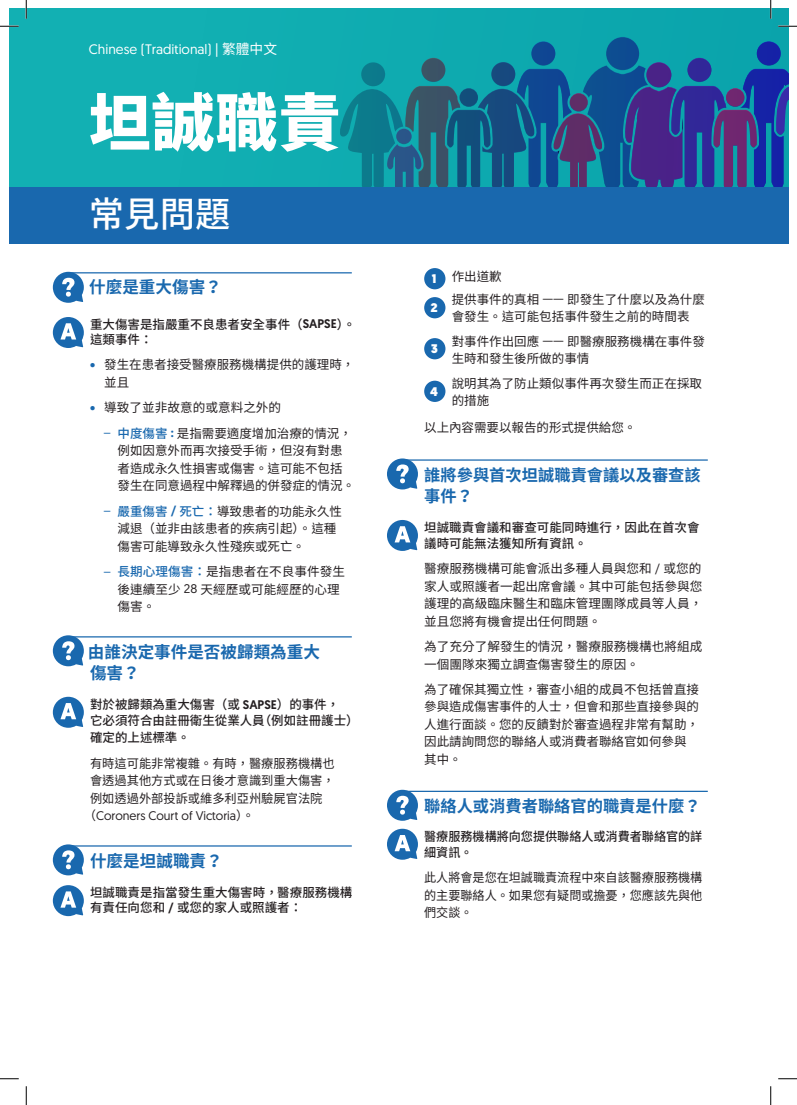
<style>
.page{position:relative;width:797px;height:1105px;background:#fff}
.page>*{position:absolute;margin:0;border:0;box-sizing:border-box;transform-origin:0 0}
.t1{font:900 62.5px "Noto Sans CJ Ktc";color:#fff}
.t2{font:500 35.25px "Noto Sans CJ Ktc";color:#fff}
.t3{font:700 16.5px/20.8px "Noto Sans CJ Ktc";color:#1968ae}
.t4{font:700 16.25px/20.6px "Noto Sans CJ Ktc";color:#1968ae}
.t5{font:13.75px "Geomanist";color:#fff}
.t6{font:12.5px/17.5px "Noto Sans CJ Ktc";color:#241f21}
.t7{font:500 12.5px/15.6px "Noto Sans CJ Ktc";color:#241f21}
.t8{font:12.5px "Geomanist";color:#241f21}
.t9{font:900 12.5px "Geomanist";color:#fff}
.s1{font-family:"Noto Sans CJ Ktc"}
.s2{font-family:"Geomanist"}
.s3{font-family:"Geomanist";color:#1968ae}
.s4{font-weight:500;color:#1968ae}
.s5{font-family:"Geomanist";font-weight:500;color:#1968ae}
.s6{font-family:"Geomanist";font-weight:900;color:#fff}
</style>
<div class="page">
<div style="left:9px;top:9px;width:779px;height:198px;background:#11aeb2"></div>
<svg style="left:531px;top:41px;width:24px;height:24px"></svg>
<svg style="left:756px;top:41px;width:24px;height:24px"></svg>
<svg style="left:646px;top:62px;width:25px;height:25px"></svg>
<div style="left:606px;top:37px;width:33px;height:33px;background:#0d4c91;border-radius:50%"></div>
<div style="left:531px;top:42px;width:24px;height:24px;background:#0f4793;border-radius:50%"></div>
<svg style="left:491px;top:62px;width:24px;height:24px"></svg>
<div style="left:421px;top:58px;width:24px;height:24px;background:#3b5365;border-radius:50%"></div>
<svg style="left:361px;top:62px;width:24px;height:24px"></svg>
<div style="left:756px;top:42px;width:24px;height:24px;background:#1522a6;border-radius:50%"></div>
<div style="left:687px;top:58px;width:24px;height:24px;background:#312798;border-radius:50%"></div>
<div style="left:646px;top:63px;width:25px;height:25px;background:#4a2387;border-radius:50%"></div>
<svg style="left:340px;top:65px;width:448px;height:122px"></svg>
<div style="left:9px;top:187px;width:779px;height:57px;background:#1968ae"></div>
<hr style="left:67px;top:272px;width:285px;height:1px;background:#1968ae">
<svg style="left:53px;top:272px;width:31px;height:31px"></svg>
<svg style="left:53px;top:317px;width:31px;height:31px"></svg>
<hr style="left:67px;top:636px;width:285px;height:1px;background:#1968ae">
<svg style="left:53px;top:635px;width:31px;height:31px"></svg>
<svg style="left:53px;top:697px;width:31px;height:31px"></svg>
<hr style="left:67px;top:845px;width:285px;height:2px;background:#1968ae">
<svg style="left:53px;top:844px;width:31px;height:31px"></svg>
<svg style="left:53px;top:885px;width:31px;height:31px"></svg>
<div style="left:424px;top:268px;width:21px;height:21px;background:#1968ae;border-radius:50%"></div>
<div style="left:424px;top:297px;width:21px;height:21px;background:#1968ae;border-radius:50%"></div>
<div style="left:424px;top:338px;width:21px;height:21px;background:#1968ae;border-radius:50%"></div>
<div style="left:424px;top:381px;width:21px;height:21px;background:#1968ae;border-radius:50%"></div>
<hr style="left:401px;top:459px;width:306px;height:2px;background:#1968ae">
<svg style="left:387px;top:458px;width:31px;height:31px"></svg>
<svg style="left:387px;top:520px;width:31px;height:31px"></svg>
<hr style="left:401px;top:791px;width:306px;height:1px;background:#1968ae">
<svg style="left:387px;top:790px;width:31px;height:31px"></svg>
<svg style="left:387px;top:829px;width:31px;height:31px"></svg>
<svg style="left:0;top:25px;width:19px;height:2px"></svg>
<svg style="left:778px;top:25px;width:19px;height:2px"></svg>
<svg style="left:0;top:1078px;width:19px;height:1px"></svg>
<svg style="left:778px;top:1078px;width:19px;height:1px"></svg>
<svg style="left:25px;top:0;width:2px;height:19px"></svg>
<svg style="left:25px;top:1086px;width:2px;height:19px"></svg>
<svg style="left:770px;top:0;width:1px;height:19px"></svg>
<svg style="left:770px;top:1086px;width:1px;height:19px"></svg>
<p class="t5" style="left:89px;top:40px;width:190px">Chinese (Traditional) | <span class="s1">繁體中文</span></p>
<p class="t1" style="left:89px;top:87px;width:253px">坦誠職責</p>
<p class="t2" style="left:89px;top:194px;width:143px">常見問題</p>
<h3 class="t3" style="left:89px;top:276px;width:134px">什麼是重大傷害？</h3>
<p class="t7" style="left:90px;top:316px;width:267px">重大傷害是指嚴重不良患者安全事件（<span class="s2">SAPSE</span>）。這類事件：</p>
<p class="t6" style="left:104px;top:356px;width:251px;text-indent:-14px"><span class="s3">•</span> 發生在患者接受醫療服務機構提供的護理時，並且</p>
<p class="t6" style="left:90px;top:399px;width:193px"><span class="s3">•</span> 導致了並非故意的或意料之外的</p>
<p class="t6" style="left:117px;top:425px;width:239px;text-indent:-14px"><span class="s3">–</span> <span class="s4">中度傷害</span> <span class="s5">:</span> 是指需要適度增加治療的情況，例如因意外而再次接受手術，但沒有對患者造成永久性損害或傷害。這可能不包括發生在同意過程中解釋過的併發症的情況。</p>
<p class="t6" style="left:117px;top:503px;width:226px;text-indent:-14px"><span class="s3">–</span> <span class="s4">嚴重傷害</span> <span class="s5">/</span> <span class="s4">死亡：</span>導致患者的功能永久性減退（並非由該患者的疾病引起）。這種傷害可能導致永久性殘疾或死亡。</p>
<p class="t6" style="left:117px;top:563px;width:229px;text-indent:-14px"><span class="s3">–</span> <span class="s4">長期心理傷害：</span>是指患者在不良事件發生後連續至少 <span class="s2">28</span> 天經歷或可能經歷的心理傷害。</p>
<h3 class="t3" style="left:88px;top:642px;width:233px">由誰決定事件是否被歸類為重大傷害？</h3>
<p class="t7" style="left:90px;top:697px;width:270px">對於被歸類為重大傷害（或 <span class="s2">SAPSE</span>）的事件，<br>它必須符合由註冊衛生從業人員（例如註冊護士）</p>
<p class="t7" style="left:90px;top:730px;width:101px">確定的上述標準。</p>
<p class="t6" style="left:90px;top:755px;width:246px;text-align:justify">有時這可能非常複雜。有時，醫療服務機構也會透過其他方式或在日後才意識到重大傷害，例如透過外部投訴或維多利亞州驗屍官法院</p>
<p class="t8" style="left:84px;top:807px;width:172px"><span class="s1">（</span>Coroners Court of Victoria<span class="s1">）。</span></p>
<h3 class="t3" style="left:90px;top:851px;width:134px">什麼是坦誠職責？</h3>
<p class="t7" style="left:90px;top:884px;width:264px">坦誠職責是指當發生重大傷害時，醫療服務機構有責任向您和 <span class="s2">/</span> 或您的家人或照護者：</p>
<p class="t6" style="left:432px;top:267px;width:71px"><span class="s6">1</span> 作出道歉</p>
<p class="t9" style="left:430px;top:300px;width:9px">2</p>
<p class="t6" style="left:451px;top:291px;width:255px">提供事件的真相 <span class="s2">——</span> 即發生了什麼以及為什麼會發生。這可能包括事件發生之前的時間表</p>
<p class="t9" style="left:430px;top:341px;width:9px">3</p>
<p class="t6" style="left:451px;top:333px;width:255px">對事件作出回應 <span class="s2">——</span> 即醫療服務機構在事件發生時和發生後所做的事情</p>
<p class="t9" style="left:430px;top:383px;width:9px">4</p>
<p class="t6" style="left:451px;top:375px;width:252px">說明其為了防止類似事件再次發生而正在採取的措施</p>
<p class="t6" style="left:424px;top:419px;width:214px">以上內容需要以報告的形式提供給您。</p>
<h3 class="t4" style="left:424px;top:465px;width:278px">誰將參與首次坦誠職責會議以及審查該事件？</h3>
<p class="t7" style="left:424px;top:520px;width:277px">坦誠職責會議和審查可能同時進行，因此在首次會議時可能無法獲知所有資訊。</p>
<p class="t6" style="left:424px;top:560px;width:280px;text-align:justify">醫療服務機構可能會派出多種人員與您和 <span class="s2">/</span> 或您的家人或照護者一起出席會議。其中可能包括參與您護理的高級臨床醫生和臨床管理團隊成員等人員，並且您將有機會提出任何問題。</p>
<p class="t6" style="left:424px;top:638px;width:280px">為了充分了解發生的情況，醫療服務機構也將組成一個團隊來獨立調查傷害發生的原因。</p>
<p class="t6" style="left:424px;top:681px;width:276px">為了確保其獨立性，審查小組的成員不包括曾直接參與造成傷害事件的人士，但會和那些直接參與的人進行面談。您的反饋對於審查過程非常有幫助，因此請詢問您的聯絡人或消費者聯絡官如何參與其中。</p>
<h3 class="t4" style="left:424px;top:796px;width:278px">聯絡人或消費者聯絡官的職責是什麼？</h3>
<p class="t7" style="left:424px;top:829px;width:280px">醫療服務機構將向您提供聯絡人或消費者聯絡官的詳細資訊。</p>
<p class="t6" style="left:424px;top:869px;width:280px;text-align:justify">此人將會是您在坦誠職責流程中來自該醫療服務機構的主要聯絡人。如果您有疑問或擔憂，您應該先與他們交談。</p>
</div>
